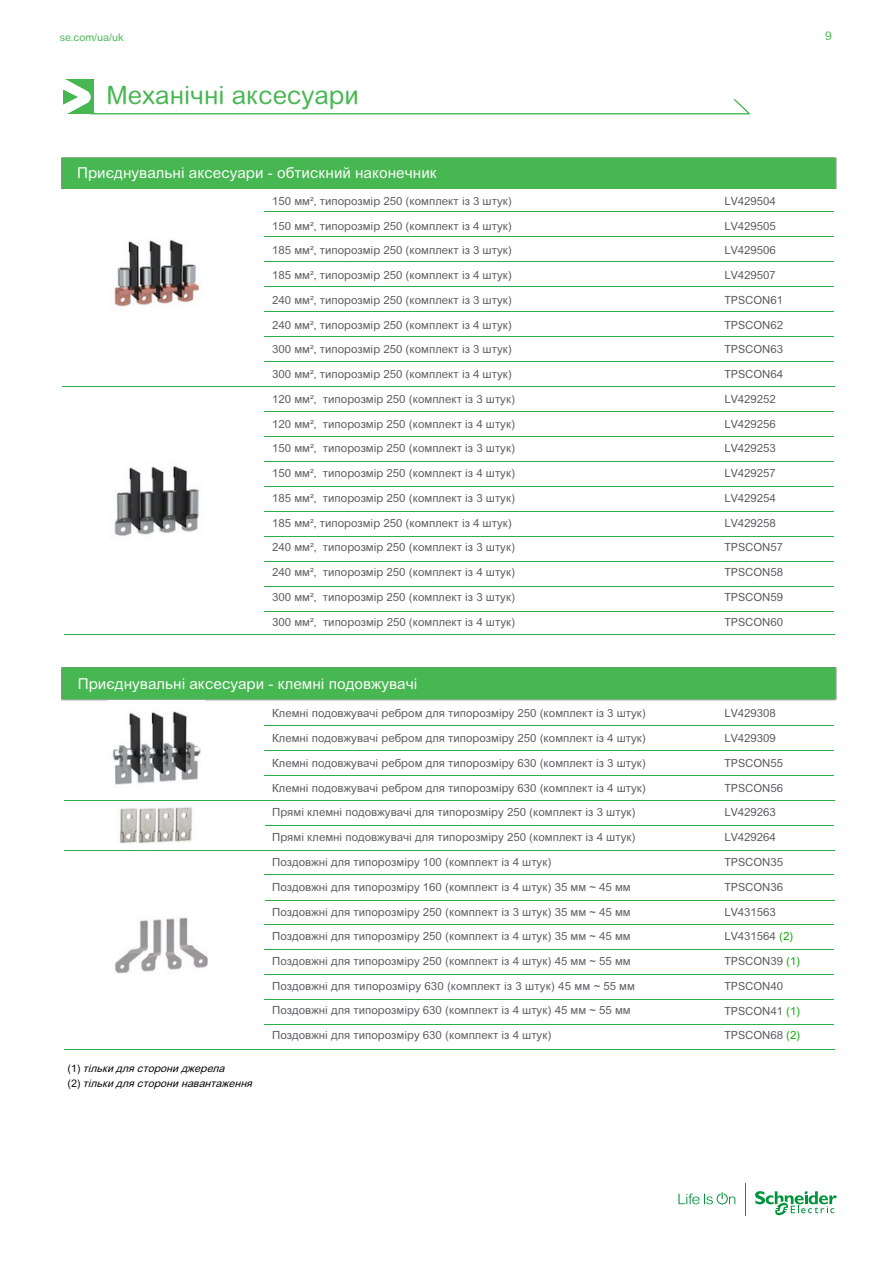
<style>
.page{position:relative;width:894px;height:1264px;background:#fff}
.page>*{position:absolute;margin:0;border:0;box-sizing:border-box;transform-origin:0 0}
.t1{font:25.5px "Arial Rounded MT Pro Cyr";color:#46b751}
.t2{font:15px "Arial Rounded MT Pro Cyr";color:#fff}
.t3{font:12px "Arial Rounded MT Pro Cyr";color:#46b751}
.t4{font:11.25px/24.8px "Arial Rounded MT Pro Cyr";color:#58595b}
.t5{font:italic 10.5px/14.9px "Arial Rounded MT Pro Cyr";color:#000}
.t6{font:10.5px "Arial Rounded MT Pro Cyr";color:#46b751}
.s1{font-style:normal}
.s2{color:#0a0}
</style>
<div class="page">
<img style="left:117px;top:800px;width:78px;height:51px">
<img style="left:62px;top:667px;width:774px;height:33px">
<img style="left:115px;top:917px;width:92px;height:56px">
<img style="left:112px;top:711px;width:89px;height:74px">
<svg style="left:63px;top:79px;width:687px;height:36px"></svg>
<svg style="left:678px;top:1192px;width:57px;height:12px"></svg>
<svg style="left:755px;top:1191px;width:81px;height:24px"></svg>
<hr style="left:744px;top:1182px;width:1px;height:33px;background:#00943d">
<hr style="left:264px;top:749px;width:570px;height:1px;background:#2bad4a">
<hr style="left:264px;top:724px;width:570px;height:1px;background:#2bad4a">
<hr style="left:264px;top:774px;width:570px;height:1px;background:#2bad4a">
<hr style="left:64px;top:799px;width:770px;height:1px;background:#2bad4a">
<hr style="left:265px;top:824px;width:569px;height:1px;background:#2bad4a">
<hr style="left:64px;top:849px;width:770px;height:1px;background:#2bad4a">
<hr style="left:264px;top:874px;width:570px;height:1px;background:#2bad4a">
<hr style="left:265px;top:900px;width:569px;height:1px;background:#2bad4a">
<hr style="left:264px;top:924px;width:570px;height:1px;background:#2bad4a">
<hr style="left:264px;top:949px;width:570px;height:1px;background:#2bad4a">
<hr style="left:264px;top:974px;width:570px;height:1px;background:#2bad4a">
<hr style="left:264px;top:999px;width:570px;height:1px;background:#2bad4a">
<hr style="left:264px;top:1024px;width:570px;height:1px;background:#2bad4a">
<hr style="left:64px;top:1049px;width:770px;height:1px;background:#2bad4a">
<div style="left:62px;top:157px;width:774px;height:32px;background:#46b751"></div>
<img style="left:111px;top:240px;width:92px;height:67px">
<img style="left:114px;top:466px;width:85px;height:70px">
<hr style="left:264px;top:236px;width:570px;height:1px;background:#2bad4a">
<hr style="left:264px;top:211px;width:570px;height:1px;background:#2bad4a">
<hr style="left:264px;top:261px;width:570px;height:1px;background:#2bad4a">
<hr style="left:264px;top:286px;width:570px;height:1px;background:#2bad4a">
<hr style="left:264px;top:311px;width:570px;height:1px;background:#2bad4a">
<hr style="left:264px;top:336px;width:570px;height:1px;background:#2bad4a">
<hr style="left:264px;top:361px;width:570px;height:1px;background:#2bad4a">
<hr style="left:62px;top:386px;width:772px;height:1px;background:#2bad4a">
<hr style="left:264px;top:411px;width:570px;height:1px;background:#2bad4a">
<hr style="left:264px;top:436px;width:570px;height:1px;background:#2bad4a">
<hr style="left:264px;top:461px;width:570px;height:1px;background:#2bad4a">
<hr style="left:264px;top:486px;width:570px;height:1px;background:#2bad4a">
<hr style="left:264px;top:511px;width:570px;height:1px;background:#2bad4a">
<hr style="left:264px;top:586px;width:570px;height:1px;background:#2bad4a">
<hr style="left:264px;top:561px;width:570px;height:1px;background:#2bad4a">
<hr style="left:264px;top:536px;width:570px;height:1px;background:#2bad4a">
<hr style="left:264px;top:611px;width:570px;height:1px;background:#2bad4a">
<hr style="left:64px;top:633px;width:770px;height:1px;background:#2bad4a">
<p class="t6" style="left:60px;top:31px;width:65px">se.com/ua/uk</p>
<p class="t3" style="left:824px;top:29px;width:8px">9</p>
<h1 class="t1" style="left:107px;top:80px;width:254px">Механічні аксесуари</h1>
<h2 class="t2" style="left:77px;top:164px;width:361px">Приєднувальні аксесуари - обтискний наконечник</h2>
<p class="t4" style="left:272px;top:189px;width:241px">150 мм2, типорозмір 250 (комплект із 3 штук)</p>
<p class="t4" style="left:272px;top:213px;width:241px">150 мм2, типорозмір 250 (комплект із 4 штук)</p>
<p class="t4" style="left:272px;top:238px;width:241px">185 мм2, типорозмір 250 (комплект із 3 штук)</p>
<p class="t4" style="left:272px;top:263px;width:241px">185 мм2, типорозмір 250 (комплект із 4 штук)</p>
<p class="t4" style="left:272px;top:288px;width:241px">240 мм2, типорозмір 250 (комплект із 3 штук)</p>
<p class="t4" style="left:272px;top:312px;width:241px">240 мм2, типорозмір 250 (комплект із 4 штук)</p>
<p class="t4" style="left:272px;top:337px;width:241px">300 мм2, типорозмір 250 (комплект із 3 штук)</p>
<p class="t4" style="left:272px;top:362px;width:241px">300 мм2, типорозмір 250 (комплект із 4 штук)</p>
<p class="t4" style="left:272px;top:387px;width:244px">120 мм2, типорозмір 250 (комплект із 3 штук)</p>
<p class="t4" style="left:272px;top:411px;width:244px">120 мм2, типорозмір 250 (комплект із 4 штук)</p>
<p class="t4" style="left:272px;top:436px;width:244px">150 мм2, типорозмір 250 (комплект із 3 штук)</p>
<p class="t4" style="left:272px;top:461px;width:244px">150 мм2, типорозмір 250 (комплект із 4 штук)</p>
<p class="t4" style="left:272px;top:486px;width:244px">185 мм2, типорозмір 250 (комплект із 3 штук)</p>
<p class="t4" style="left:272px;top:510px;width:241px">185 мм2, типорозмір 250 (комплект із 4 штук)</p>
<p class="t4" style="left:272px;top:535px;width:244px">240 мм2, типорозмір 250 (комплект із 3 штук)</p>
<p class="t4" style="left:272px;top:560px;width:244px">240 мм2, типорозмір 250 (комплект із 4 штук)</p>
<p class="t4" style="left:272px;top:585px;width:244px">300 мм2, типорозмір 250 (комплект із 3 штук)</p>
<p class="t4" style="left:272px;top:609px;width:244px">300 мм2, типорозмір 250 (комплект із 4 штук)</p>
<h2 class="t2" style="left:78px;top:674px;width:341px">Приєднувальні аксесуари - клемні подовжувачі</h2>
<p class="t5" style="left:68px;top:1061px;width:189px"><span class="s1">( 1 )</span> тількидлясторониджерела<br><span class="s1">( 2 )</span> тількидлясторонинавантаження</p>
<p class="t4" style="left:272px;top:701px;width:375px">Клемні подовжувачі ребром для типорозміру 250 (комплект із 3 штук)</p>
<p class="t4" style="left:272px;top:726px;width:375px">Клемні подовжувачі ребром для типорозміру 250 (комплект із 4 штук)</p>
<p class="t4" style="left:272px;top:751px;width:375px">Клемні подовжувачі ребром для типорозміру 630 (комплект із 3 штук)</p>
<p class="t4" style="left:272px;top:775px;width:375px">Клемні подовжувачі ребром для типорозміру 630 (комплект із 4 штук)</p>
<p class="t4" style="left:272px;top:800px;width:365px">Прямі клемні подовжувачі для типорозміру 250 (комплект із 3 штук)</p>
<p class="t4" style="left:272px;top:825px;width:365px">Прямі клемні подовжувачі для типорозміру 250 (комплект із 4 штук)</p>
<p class="t4" style="left:272px;top:850px;width:281px">Поздовжні для типорозміру 100 (комплект із 4 штук)</p>
<p class="t4" style="left:272px;top:874px;width:360px">Поздовжні для типорозміру 160 (комплект із 4 штук) 35 мм ~ 45 мм</p>
<p class="t4" style="left:272px;top:899px;width:360px">Поздовжні для типорозміру 250 (комплект із 3 штук) 35 мм ~ 45 мм</p>
<p class="t4" style="left:272px;top:924px;width:360px">Поздовжні для типорозміру 250 (комплект із 4 штук) 35 мм ~ 45 мм</p>
<p class="t4" style="left:272px;top:949px;width:360px">Поздовжні для типорозміру 250 (комплект із 4 штук) 45 мм ~ 55 мм</p>
<p class="t4" style="left:272px;top:974px;width:364px">Поздовжні для типорозміру 630 (комплект із 3 штук) 45 мм ~ 55 мм<br>Поздовжні для типорозміру 630 (комплект із 4 штук) 45 мм ~ 55 мм</p>
<p class="t4" style="left:272px;top:1023px;width:281px">Поздовжні для типорозміру 630 (комплект із 4 штук)</p>
<p class="t4" style="left:724px;top:189px;width:53px">LV429504</p>
<p class="t4" style="left:724px;top:213px;width:53px">LV429505</p>
<p class="t4" style="left:724px;top:238px;width:53px">LV429506</p>
<p class="t4" style="left:724px;top:263px;width:53px">LV429507</p>
<p class="t4" style="left:724px;top:288px;width:60px">TPSCON61</p>
<p class="t4" style="left:724px;top:312px;width:60px">TPSCON62</p>
<p class="t4" style="left:724px;top:337px;width:60px">TPSCON63</p>
<p class="t4" style="left:724px;top:362px;width:60px">TPSCON64</p>
<p class="t4" style="left:724px;top:387px;width:53px">LV429252</p>
<p class="t4" style="left:724px;top:411px;width:53px">LV429256</p>
<p class="t4" style="left:724px;top:436px;width:53px">LV429253</p>
<p class="t4" style="left:724px;top:461px;width:53px">LV429257</p>
<p class="t4" style="left:724px;top:486px;width:53px">LV429254<br>LV429258</p>
<p class="t4" style="left:724px;top:535px;width:60px">TPSCON57</p>
<p class="t4" style="left:724px;top:560px;width:60px">TPSCON58</p>
<p class="t4" style="left:724px;top:585px;width:60px">TPSCON59</p>
<p class="t4" style="left:724px;top:609px;width:60px">TPSCON60</p>
<p class="t4" style="left:724px;top:701px;width:53px">LV429308</p>
<p class="t4" style="left:724px;top:726px;width:53px">LV429309</p>
<p class="t4" style="left:724px;top:751px;width:60px">TPSCON55</p>
<p class="t4" style="left:724px;top:775px;width:60px">TPSCON56</p>
<p class="t4" style="left:724px;top:800px;width:53px">LV429263</p>
<p class="t4" style="left:724px;top:825px;width:53px">LV429264</p>
<p class="t4" style="left:724px;top:850px;width:60px">TPSCON35</p>
<p class="t4" style="left:724px;top:874px;width:60px">TPSCON36</p>
<p class="t4" style="left:724px;top:899px;width:70px">LV431563<br>LV431564 <span class="s2">(2)</span></p>
<p class="t4" style="left:724px;top:949px;width:77px">TPSCON39 <span class="s2">(1)</span></p>
<p class="t4" style="left:724px;top:973px;width:77px">TPSCON40<br>TPSCON41 <span class="s2">(1)</span></p>
<p class="t4" style="left:724px;top:1023px;width:77px">TPSCON68 <span class="s2">(2)</span></p>
</div>
